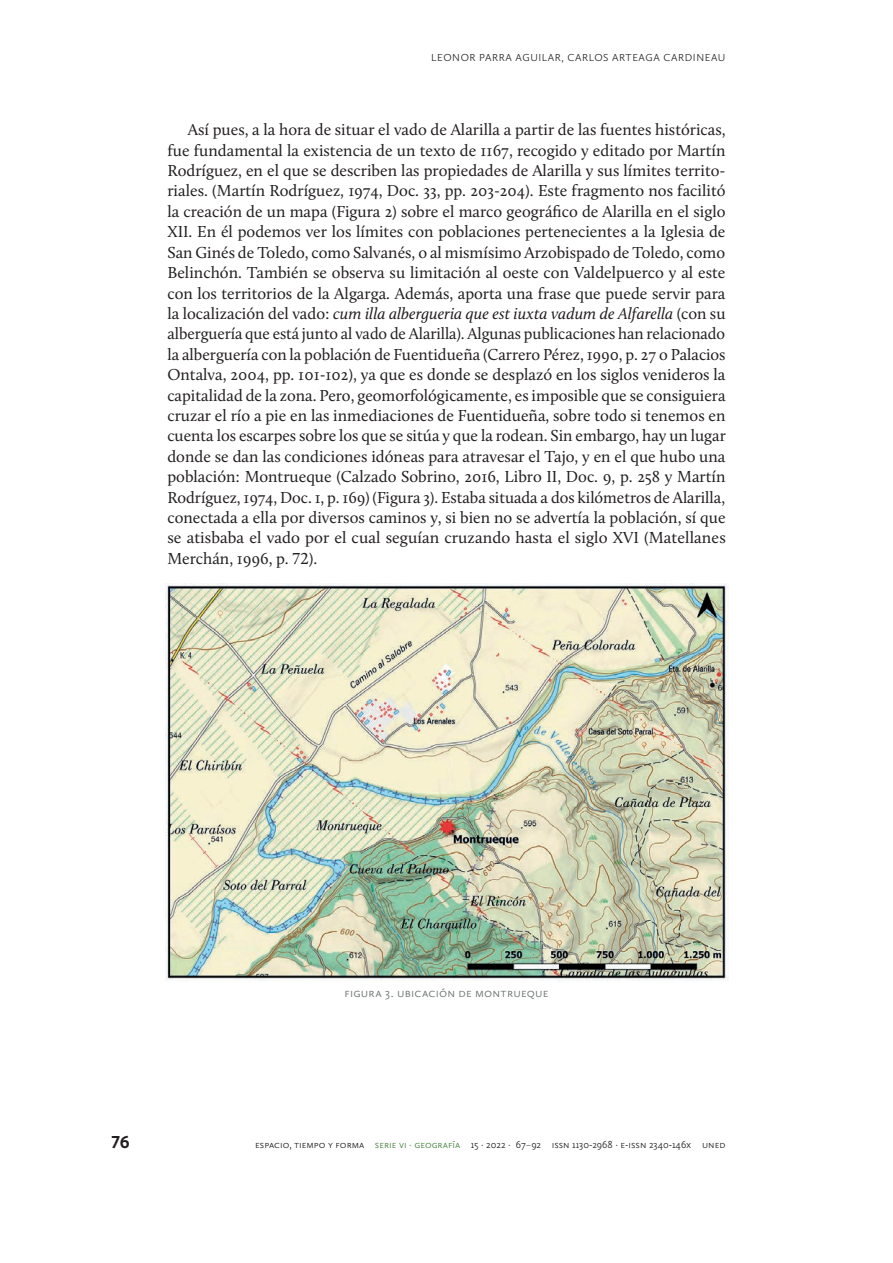
<style>
.page{position:relative;width:893px;height:1263px;background:#fff}
.page>*{position:absolute;margin:0;border:0;box-sizing:border-box;transform-origin:0 0}
.t1{font:700 18px "Calluna Sans";color:#231f20}
.t2{font:16.5px/20.4px "Calluna";letter-spacing:.005em;color:#231f20;text-align:justify}
.t3{font:300 12.75px "Calluna Sans";letter-spacing:.015em;color:#67706e}
.t4{font:300 10.5px "Calluna Sans";color:#231f20}
.t5{font:300 10.5px "Calluna Sans";color:#44823d}
.s1{font-style:italic}
.s2{color:#44823d}
.s3{font-weight:400;color:#67706e}
</style>
<div class="page">
<img style="left:165px;top:583px;width:563px;height:398px">
<p class="t4" style="left:431px;top:52px;width:62px">Leo nor Parra</p>
<p class="t4" style="left:515px;top:52px;width:15px">Aguilar</p>
<p class="t4" style="left:562px;top:52px;width:22px">, Carlo</p>
<p class="t4" style="left:603px;top:52px;width:44px">s Arteaga</p>
<p class="t4" style="left:663px;top:52px;width:15px">Cardi</p>
<p class="t4" style="left:696px;top:52px;width:21px">neau</p>
<p class="t2" style="left:167px;top:119px;width:560px;text-indent:20px">Así pues, a la hora de situar el vado de Alarilla a partir de las fuentes históricas, fue fundamental la existencia de un texto de 1167, recogido y editado por Martín Rodríguez, en el que se describen las propiedades de Alarilla y sus límites territo&shy;riales. (Martín Rodríguez, 1974, Doc. 33, pp. 203-204). Este fragmento nos facilitó la creación de un mapa (Figura 2) sobre el marco geográfico de Alarilla en el siglo XII. En él podemos ver los límites con poblaciones pertenecientes a la Iglesia de San Ginés de Toledo, como Salvanés, o al mismísimo Arzobispado de Toledo, como Belinchón. También se observa su limitación al oeste con Valdelpuerco y al este con los territorios de la Algarga. Además, aporta una frase que puede servir para la localización del vado: <span class="s1">cum illa albergueria que est iuxta vadum de Alfarella</span> (con su alberguería que está junto al vado de Alarilla). Algunas publicaciones han relacionado la alberguería con la población de Fuentidueña (Carrero Pérez, 1990, p. 27 o Palacios Ontalva, 2004, pp. 101-102), ya que es donde se desplazó en los siglos venideros la capitalidad de la zona. Pero, geomorfológicamente, es imposible que se consiguiera cruzar el río a pie en las inmediaciones de Fuentidueña, sobre todo si tenemos en cuenta los escarpes sobre los que se sitúa y que la rodean. Sin embargo, hay un lugar donde se dan las condiciones idóneas para atravesar el Tajo, y en el que hubo una población: Montrueque (Calzado Sobrino, 2016, Libro II, Doc. 9, p. 258 y Martín Rodríguez, 1974, Doc. 1, p. 169) (Figura 3). Estaba situada a dos kilómetros de Alarilla, conectada a ella por diversos caminos y, si bien no se advertía la población, sí que se atisbaba el vado por el cual seguían cruzando hasta el siglo XVI (Matellanes Merchán, 1996, p. 72).</p>
<p class="t3" style="left:344px;top:984px;width:7px">Figura</p>
<p class="t3" style="left:385px;top:984px;width:33px">3. Ubicaci</p>
<p class="t3" style="left:439px;top:984px;width:48px">ón de Montrue</p>
<p class="t3" style="left:527px;top:984px;width:16px">que</p>
<p class="t1" style="left:112px;top:1131px;width:20px">76</p>
<p class="t4" style="left:255px;top:1138px;width:130px">ESPACIO, TIEMPO Y FORMA <span class="s2">Serie</span></p>
<p class="t5" style="left:399px;top:1138px;width:28px">VI · Geograf</p>
<p class="t4" style="left:453px;top:1138px;width:182px"><span class="s2">ía</span> 15 · 2022 · 67<span class="s3">–</span>92 ISSN 1130-2968 · e-issn</p>
<p class="t4" style="left:649px;top:1138px;width:78px">2340-146x UNED</p>
</div>
